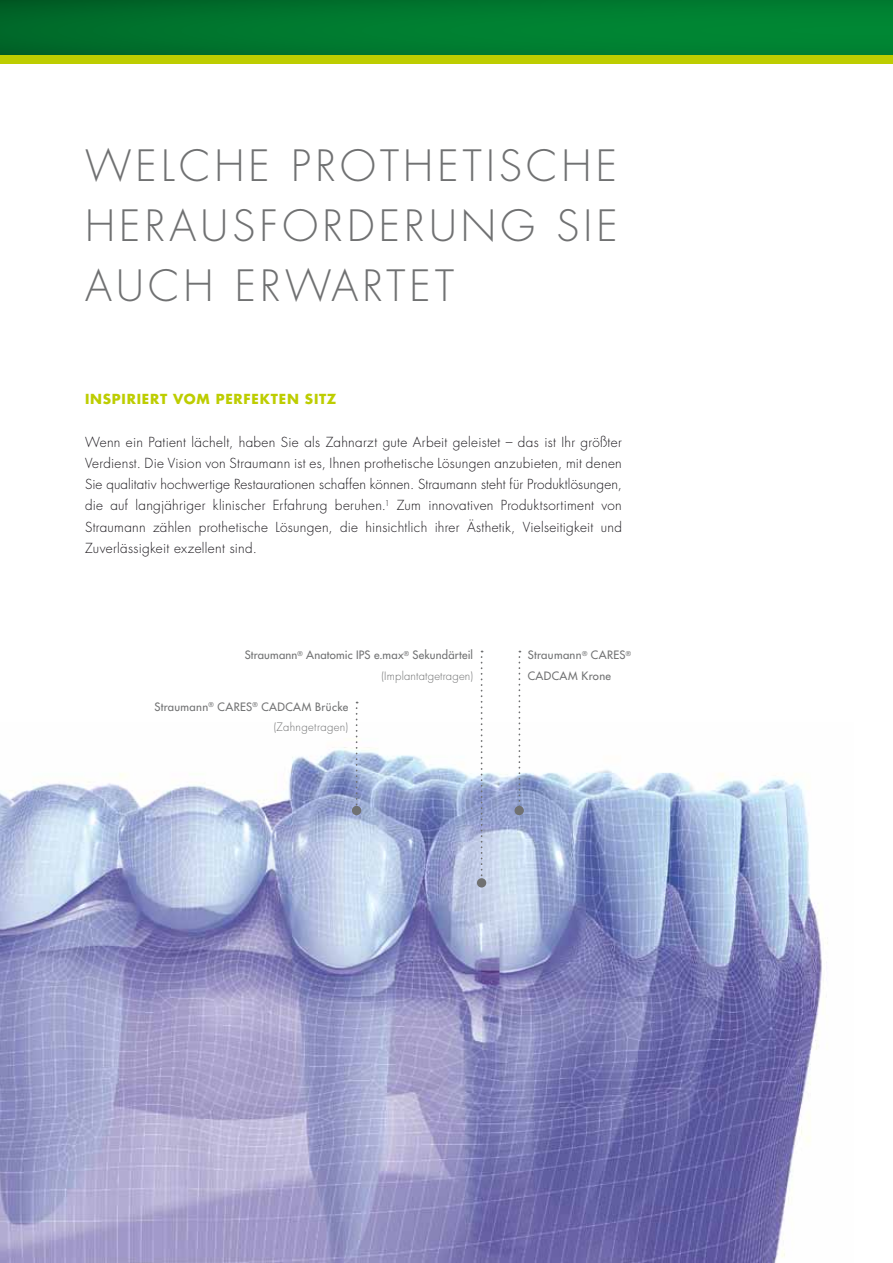
<style>
.page{position:relative;width:893px;height:1263px;background:#fff}
.page>*{position:absolute;margin:0;border:0;box-sizing:border-box;transform-origin:0 0}
.t1{font:300 42px/60px "Futura LT";letter-spacing:.1em;color:#707172;text-align:justify}
.t2{font:300 13.5px/21.3px "Futura LT";letter-spacing:.02em;color:#1a171c;text-align:justify}
.t3{font:700 13.5px "Futura LT";letter-spacing:.06em;color:#bdcd00}
.t4{font:11.25px/20.2px "Futura LT";letter-spacing:.025em;color:#707172;text-align:right}
.s1{font-weight:300}
</style>
<div class="page">
<img style="left:0;top:723px;width:828px;height:540px">
<svg style="left:481px;top:651px;width:2px;height:227px"></svg>
<svg style="left:356px;top:702px;width:2px;height:104px"></svg>
<svg style="left:518px;top:651px;width:2px;height:155px"></svg>
<div style="left:514px;top:806px;width:10px;height:9px;background:#707172;border-radius:50%"></div>
<div style="left:477px;top:878px;width:9px;height:9px;background:#707172;border-radius:50%"></div>
<div style="left:352px;top:806px;width:9px;height:9px;background:#707172;border-radius:50%"></div>
<div style="left:0;top:0;width:893px;height:59px;background:linear-gradient(to right,#00692a,#008934)"></div>
<div style="left:0;top:55px;width:893px;height:9px;background:#bdcd00"></div>
<h1 class="t1" style="left:85px;top:137px;width:534px">WELCHE PROTHETISCHE HERAUSFORDERUNG SIE AUCH ERWARTET</h1>
<p class="t3" style="left:85px;top:390px;width:253px">INSPIRIERT VOM PERFEKTEN SITZ</p>
<p class="t2" style="left:85px;top:431px;width:538px">Wenn ein Patient lächelt, haben Sie als Zahnarzt gute Arbeit geleistet – das ist Ihr größter Verdienst. Die Vision von Straumann ist es, Ihnen prothetische Lösungen anzubieten, mit denen Sie qualitativ hochwertige Restaurationen schaffen können. Straumann steht für Produktlösungen, die auf langjähriger klinischer Erfahrung beruhen.<sup>1</sup> Zum innovativen Produktsortiment von Straumann zählen prothetische Lösungen, die hinsichtlich ihrer Ästhetik, Vielseitigkeit und Zuverlässigkeit exzellent sind.</p>
<p class="t4" style="left:245px;top:645px;width:230px">Straumann<sup>®</sup> Anatomic IPS e.max<sup>®</sup> Sekundärteil <span class="s1">(Implantatgetragen)</span></p>
<p class="t4" style="left:528px;top:645px;width:105px;text-align:left">Straumann<sup>®</sup> CARES<sup>®<br></sup>CADCAM Krone</p>
<p class="t4" style="left:154px;top:696px;width:195px">Straumann<sup>®</sup> CARES<sup>®</sup> CADCAM Brücke <span class="s1">(Zahngetragen)</span></p>
</div>
